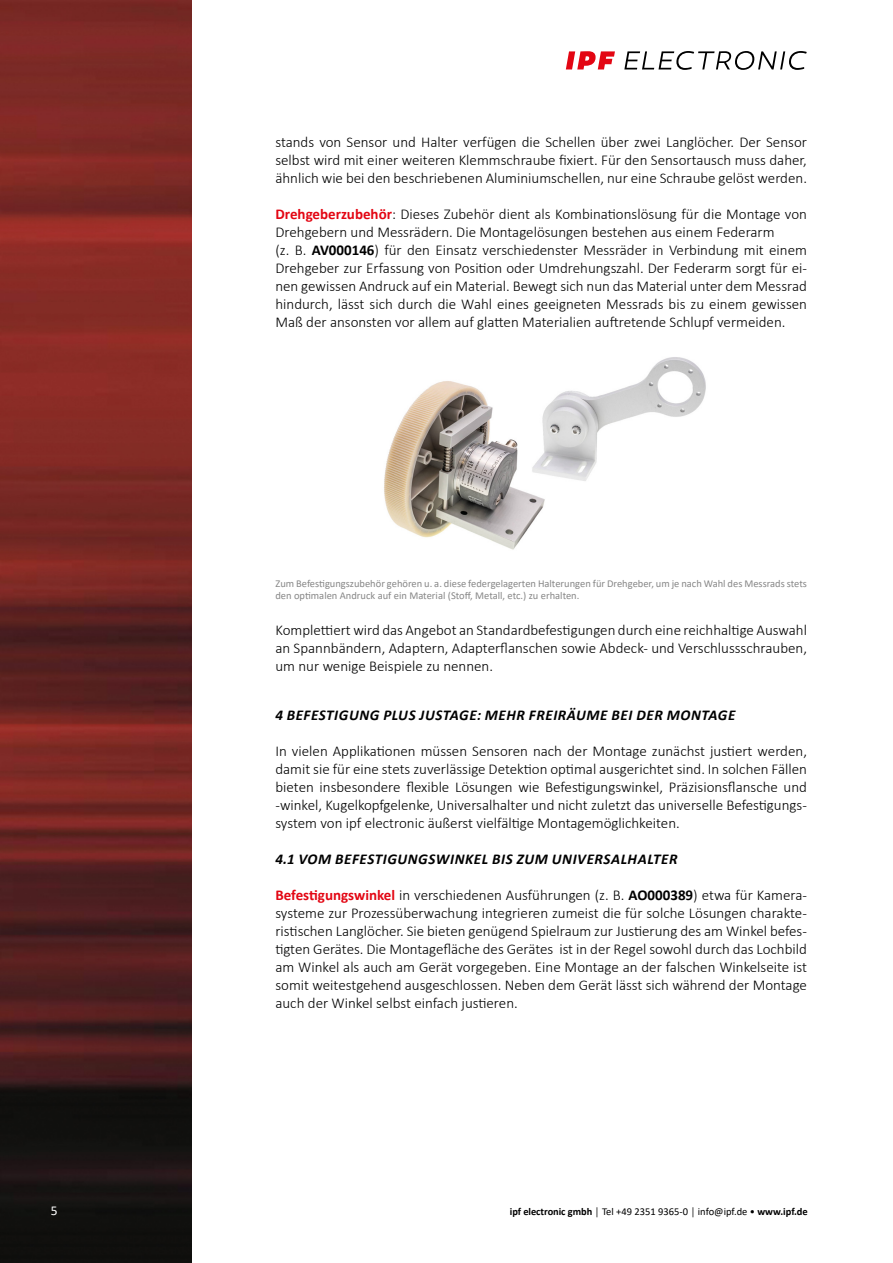
<style>
.page{position:relative;width:893px;height:1263px;background:#fff}
.page>*{position:absolute;margin:0;border:0;box-sizing:border-box;transform-origin:0 0}
.t1{font:300 15px/18px "Calibri";color:#000;text-align:justify}
.t2{font:italic 700 15px "Calibri";letter-spacing:.04em;color:#000}
.t3{font:13.5px "Calibri";color:#fff}
.t4{font:10.5px/12.6px "Calibri";color:#878787}
.t5{font:10.5px "Calibri";color:#000}
.s1{font-weight:700;color:#e30613}
.s2{font-weight:700}
</style>
<div class="page">
<img style="left:0;top:0;width:191px;height:1263px">
<svg style="left:624px;top:51px;width:183px;height:19px"></svg>
<svg style="left:566px;top:51px;width:49px;height:18px"></svg>
<img style="left:384px;top:357px;width:322px;height:193px">
<p class="t1" style="left:275px;top:133px;width:533px">stands von Sensor und Halter verfügen die Schellen über zwei Langlöcher. Der Sensor selbst wird mit einer weiteren Klemmschraube fixiert. Für den Sensortausch muss daher, ähnlich wie bei den beschriebenen Aluminiumschellen, nur eine Schraube gelöst werden.</p>
<p class="t1" style="left:275px;top:205px;width:533px;text-align:left"><span class="s1">Drehgeberzubehör</span>: Dieses Zubehör dient als Kombinationslösung für die Montage von Drehgebern und Messrädern. Die Montagelösungen bestehen aus einem Federarm<br>(z. B. <span class="s2">AV000146</span>) für den Einsatz verschiedenster Messräder in Verbindung mit einem Drehgeber zur Erfassung von Position oder Umdrehungszahl. Der Federarm sorgt für ei&shy;nen gewissen Andruck auf ein Material. Bewegt sich nun das Material unter dem Messrad hindurch, lässt sich durch die Wahl eines geeigneten Messrads bis zu einem gewissen Maß der ansonsten vor allem auf glatten Materialien auftretende Schlupf vermeiden.</p>
<p class="t4" style="left:275px;top:576px;width:533px">Zum Befestigungszubehör gehören u. a. diese federgelagerten Halterungen für Drehgeber, um je nach Wahl des Messrads stets den optimalen Andruck auf ein Material (Stoff, Metall, etc.) zu erhalten.</p>
<p class="t1" style="left:275px;top:621px;width:533px">Komplettiert wird das Angebot an Standardbefestigungen durch eine reichhaltige Auswahl an Spannbändern, Adaptern, Adapterflanschen sowie Abdeck- und Verschlussschrauben, um nur wenige Beispiele zu nennen.</p>
<p class="t2" style="left:275px;top:704px;width:461px">4 BEFESTIGUNG PLUS JUSTAGE: MEHR FREIRÄUME BEI DER MONTAGE</p>
<p class="t1" style="left:275px;top:742px;width:533px">In vielen Applikationen müssen Sensoren nach der Montage zunächst justiert werden, damit sie für eine stets zuverlässige Detektion optimal ausgerichtet sind. In solchen Fällen bieten insbesondere flexible Lösungen wie Befestigungswinkel, Präzisionsflansche und -winkel, Kugelkopfgelenke, Universalhalter und nicht zuletzt das universelle Befestigungs&shy;system von ipf electronic äußerst vielfältige Montagemöglichkeiten.</p>
<p class="t2" style="left:275px;top:848px;width:404px">4.1 VOM BEFESTIGUNGSWINKEL BIS ZUM UNIVERSALHALTER</p>
<p class="t1" style="left:275px;top:886px;width:533px"><span class="s1">Befestigungswinkel</span> in verschiedenen Ausführungen (z. B. <span class="s2">AO000389</span>) etwa für Kamera&shy;systeme zur Prozessüberwachung integrieren zumeist die für solche Lösungen charakte&shy;ristischen Langlöcher. Sie bieten genügend Spielraum zur Justierung des am Winkel befes&shy;tigten Gerätes. Die Montagefläche des Gerätes ist in der Regel sowohl durch das Lochbild am Winkel als auch am Gerät vorgegeben. Eine Montage an der falschen Winkelseite ist somit weitestgehend ausgeschlossen. Neben dem Gerät lässt sich während der Montage auch der Winkel selbst einfach justieren.</p>
<p class="t3" style="left:51px;top:1201px;width:8px">5</p>
<p class="t5" style="left:510px;top:1204px;width:299px"><span class="s2">ipf electronic gmbh</span> │ Tel +49 2351 9365-0 │ info@ipf.de • <span class="s2">www.ipf.de</span></p>
</div>
